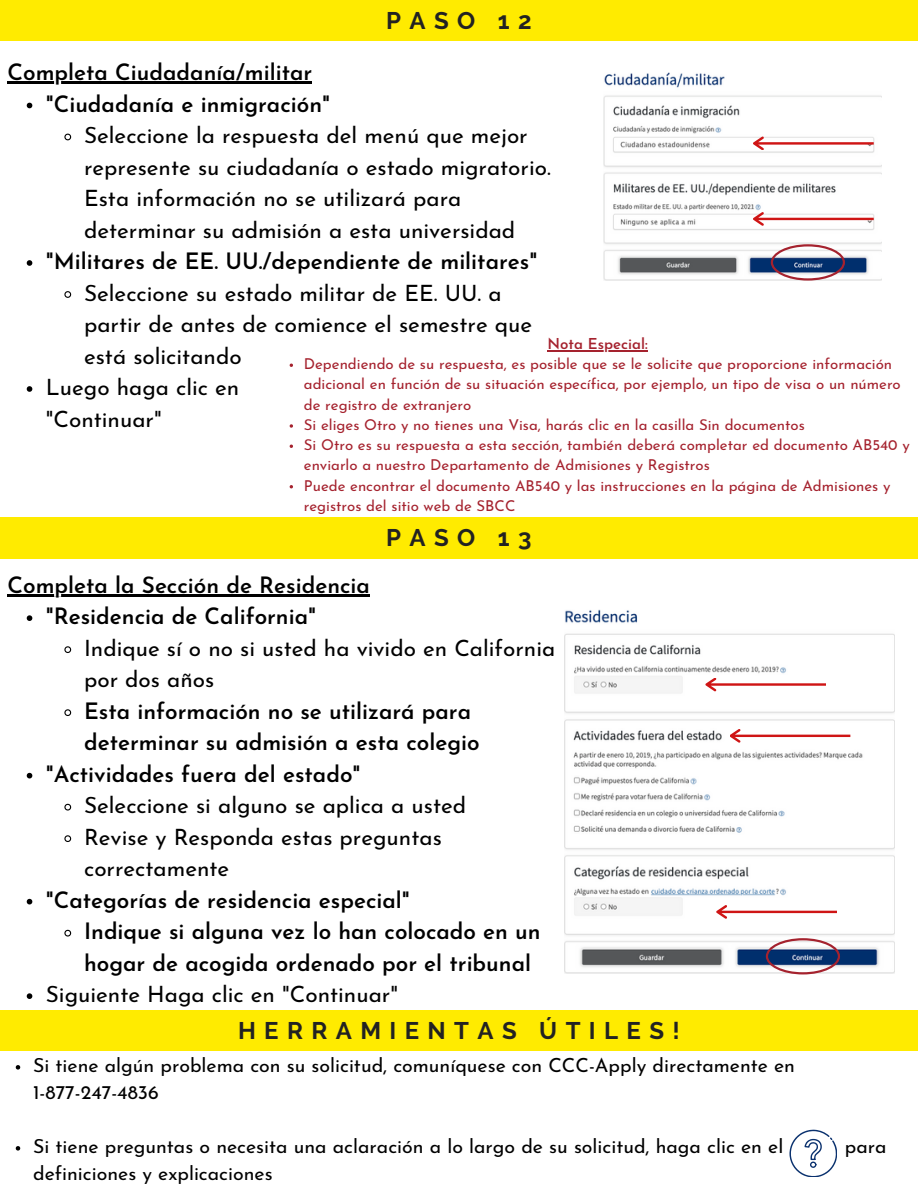
<style>
.page{position:relative;width:918px;height:1188px;background:#fff}
.page>*{position:absolute;margin:0;border:0;box-sizing:border-box;transform-origin:0 0}
.t1{font:700 24px "Raleway";letter-spacing:.35em;color:#222}
.t2{font:22.5px/31.5px "Josefin Sans";color:#000}
.t3{font:600 22.5px/31.5px "Josefin Sans";color:#000}
.t4{font:19.5px "Josefin Sans";color:#000}
.t5{font:15px/20.2px "Josefin Sans";color:#a5222e}
.t6{font:600 15px "Josefin Sans";color:#a5222e}
</style>
<div class="page">
<div style="left:0;top:0;width:918px;height:41px;background:#ffeb00"></div>
<img style="left:603px;top:72px;width:278px;height:209px">
<div style="left:0;top:518px;width:918px;height:40px;background:#ffeb00"></div>
<div style="left:0;top:1010px;width:918px;height:41px;background:#ffeb00"></div>
<svg style="left:753px;top:137px;width:121px;height:13px"></svg>
<svg style="left:753px;top:212px;width:121px;height:14px"></svg>
<svg style="left:771px;top:244px;width:74px;height:36px"></svg>
<img style="left:565px;top:609px;width:329px;height:365px">
<svg style="left:705px;top:678px;width:121px;height:13px"></svg>
<svg style="left:730px;top:729px;width:120px;height:14px"></svg>
<svg style="left:716px;top:905px;width:121px;height:14px"></svg>
<svg style="left:766px;top:938px;width:74px;height:36px"></svg>
<svg style="left:789px;top:1130px;width:48px;height:47px"></svg>
<hr style="left:8px;top:81px;width:304px;height:3px;background:#000">
<svg style="left:27px;top:103px;width:5px;height:5px"></svg>
<svg style="left:64px;top:133px;width:8px;height:8px"></svg>
<svg style="left:27px;top:260px;width:5px;height:6px"></svg>
<svg style="left:64px;top:291px;width:8px;height:7px"></svg>
<svg style="left:27px;top:386px;width:5px;height:6px"></svg>
<hr style="left:8px;top:594px;width:362px;height:2px;background:#000">
<svg style="left:27px;top:615px;width:5px;height:6px"></svg>
<svg style="left:64px;top:646px;width:8px;height:7px"></svg>
<svg style="left:64px;top:709px;width:8px;height:7px"></svg>
<svg style="left:27px;top:773px;width:5px;height:5px"></svg>
<svg style="left:64px;top:803px;width:8px;height:8px"></svg>
<svg style="left:64px;top:835px;width:8px;height:7px"></svg>
<svg style="left:27px;top:899px;width:5px;height:5px"></svg>
<svg style="left:64px;top:929px;width:8px;height:8px"></svg>
<svg style="left:27px;top:993px;width:5px;height:6px"></svg>
<hr style="left:547px;top:350px;width:101px;height:1px;background:#a5222e">
<svg style="left:290px;top:424px;width:3px;height:4px"></svg>
<svg style="left:16px;top:1065px;width:4px;height:5px"></svg>
<svg style="left:16px;top:1146px;width:4px;height:5px"></svg>
<p class="t1" style="left:386px;top:6px;width:147px">PASO 12</p>
<h2 class="t3" style="left:8px;top:59px;width:306px">Completa Ciudadanía/militar</h2>
<p class="t3" style="left:46px;top:90px;width:286px">"Ciudadanía e inmigración"</p>
<p class="t2" style="left:84px;top:122px;width:468px">Seleccione la respuesta del menú que mejor represente su ciudadanía o estado migratorio.<br>Esta información no se utilizará para determinar su admisión a esta universidad</p>
<p class="t3" style="left:46px;top:248px;width:493px">"Militares de EE. UU./dependiente de militares"</p>
<p class="t2" style="left:84px;top:279px;width:450px">Seleccione su estado militar de EE. UU. a partir de antes de comience el semestre que está solicitando</p>
<p class="t2" style="left:46px;top:374px;width:195px">Luego haga clic en</p>
<h3 class="t2" style="left:46px;top:405px;width:117px">"Continuar"</h3>
<p class="t6" style="left:547px;top:338px;width:102px">Nota Especial:</p>
<p class="t5" style="left:304px;top:355px;width:598px">Dependiendo de su respuesta, es posible que se le solicite que proporcione información adicional en función de su situación específica, por ejemplo, un tipo de visa o un número de registro de extranjero</p>
<p class="t5" style="left:304px;top:416px;width:503px">Si eliges Otro y no tienes una Visa, harás clic en la casilla Sin documentos</p>
<p class="t5" style="left:304px;top:436px;width:607px">Si Otro es su respuesta a esta sección, también deberá completar ed documento AB540 y enviarlo a nuestro Departamento de Admisiones y Registros</p>
<p class="t5" style="left:304px;top:477px;width:588px">Puede encontrar el documento AB540 y las instrucciones en la página de Admisiones y registros del sitio web de SBCC</p>
<p class="t1" style="left:386px;top:524px;width:147px">PASO 13</p>
<p class="t3" style="left:8px;top:571px;width:364px">Completa la Sección de Residencia</p>
<p class="t3" style="left:46px;top:603px;width:272px">"Residencia de California"</p>
<h5 class="t2" style="left:84px;top:634px;width:473px">Indique sí o no si usted ha vivido en California por dos años</h5>
<p class="t3" style="left:84px;top:697px;width:397px">Esta información no se utilizará para determinar su admisión a esta colegio</p>
<p class="t3" style="left:46px;top:760px;width:316px">"Actividades fuera del estado"</p>
<p class="t2" style="left:84px;top:792px;width:384px">Seleccione si alguno se aplica a usted</p>
<p class="t2" style="left:84px;top:823px;width:359px">Revise y Responda estas preguntas correctamente</p>
<p class="t3" style="left:46px;top:886px;width:366px">"Categorías de residencia especial"</p>
<h1 class="t3" style="left:84px;top:918px;width:458px">Indique si alguna vez lo han colocado en un hogar de acogida ordenado por el tribunal</h1>
<h2 class="t2" style="left:46px;top:981px;width:354px">Siguiente Haga clic en "Continuar"</h2>
<p class="t1" style="left:238px;top:1016px;width:443px">HERRAMIENTAS ÚTILES!</p>
<p class="t4" style="left:33px;top:1057px;width:763px">Si tiene algún problema con su solicitud, comuníquese con CCC-Apply directamente en</p>
<p class="t4" style="left:33px;top:1084px;width:127px">1-877-247-4836</p>
<p class="t4" style="left:33px;top:1138px;width:752px">Si tiene preguntas o necesita una aclaración a lo largo de su solicitud, haga clic en el</p>
<p class="t4" style="left:845px;top:1138px;width:43px">para</p>
<p class="t4" style="left:33px;top:1165px;width:241px">definiciones y explicaciones</p>
</div>
